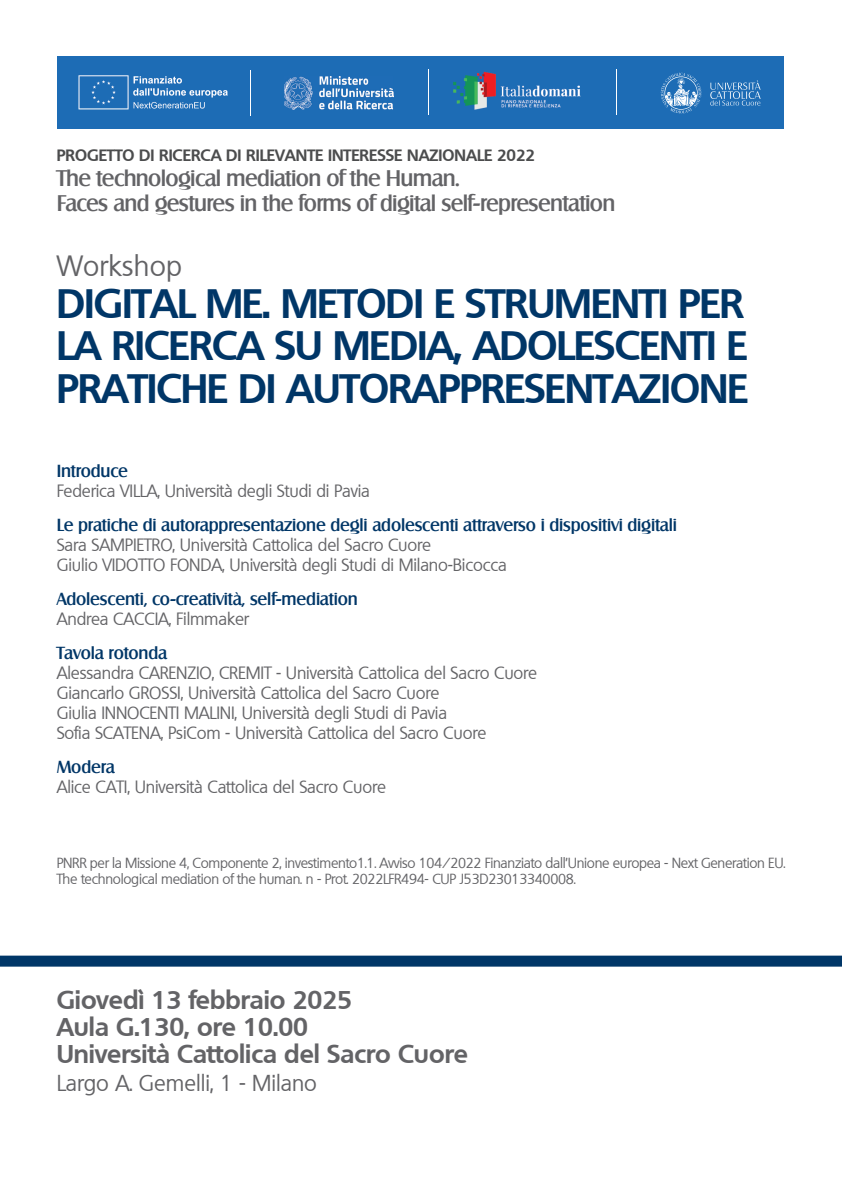
<style>
.page{position:relative;width:842px;height:1191px;background:#fff}
.page>*{position:absolute;margin:0;border:0;box-sizing:border-box;transform-origin:0 0}
.t1{font:700 40px/42px "Quebec";letter-spacing:-.015em;color:#003667;text-align:justify}
.t2{font:28px "Quebec";letter-spacing:.01em;color:#636366}
.t3{font:700 25px/27px "Quebec";color:#636366}
.t4{font:500 22px/25px "Salzburg";letter-spacing:-.03em;color:#636366}
.t5{font:22px "Quebec";color:#636366}
.t6{font:17px/20px "Quebec";letter-spacing:-.01em;color:#636366}
.t7{font:500 17px "Salzburg";letter-spacing:-.01em;color:#003667}
.t8{font:700 16px "Quebec";color:#4b4c4d}
.t9{font:14px/16px "Quebec";letter-spacing:-.02em;color:#636366}
</style>
<div class="page">
<div style="left:0;top:955px;width:842px;height:11px;background:#003667"></div>
<div style="left:57px;top:57px;width:727px;height:72px;background:#1d6cb5"></div>
<svg style="left:710px;top:80px;width:51px;height:26px"></svg>
<svg style="left:661px;top:73px;width:40px;height:40px"></svg>
<img style="left:284px;top:76px;width:110px;height:33px">
<img style="left:78px;top:75px;width:150px;height:35px">
<hr style="left:250px;top:70px;width:1px;height:46px;background:#fff">
<hr style="left:617px;top:69px;width:1px;height:46px;background:#fff">
<hr style="left:428px;top:69px;width:1px;height:46px;background:#fff">
<img style="left:453px;top:71px;width:128px;height:39px">
<p class="t8" style="left:57px;top:144px;width:480px">PROGETTO DI RICERCA DI RILEVANTE INTERESSE NAZIONALE 2022</p>
<p class="t4" style="left:57px;top:165px;width:560px">The technological mediation of the Human.<br>Faces and gestures in the forms of digital self-representation</p>
<h2 class="t2" style="left:57px;top:248px;width:127px">Workshop</h2>
<h1 class="t1" style="left:57px;top:282px;width:693px">DIGITAL ME. METODI E STRUMENTI PER LA RICERCA SU MEDIA, ADOLESCENTI E PRATICHE DI AUTORAPPRESENTAZIONE</h1>
<p class="t7" style="left:57px;top:460px;width:73px">Introduce</p>
<p class="t6" style="left:57px;top:480px;width:315px">Federica VILLA, Università degli Studi di Pavia</p>
<p class="t7" style="left:57px;top:514px;width:622px">Le pratiche di autorappresentazione degli adolescenti attraverso i dispositivi digitali</p>
<p class="t6" style="left:57px;top:534px;width:452px">Sara SAMPIETRO, Università Cattolica del Sacro Cuore<br>Giulio VIDOTTO FONDA, Università degli Studi di Milano-Bicocca</p>
<p class="t7" style="left:57px;top:588px;width:303px">Adolescenti, co-creatività, self-mediation</p>
<p class="t6" style="left:57px;top:609px;width:194px">Andrea CACCIA, Filmmaker</p>
<p class="t7" style="left:57px;top:643px;width:112px">Tavola rotonda</p>
<p class="t6" style="left:57px;top:663px;width:482px">Alessandra CARENZIO, CREMIT - Università Cattolica del Sacro Cuore Giancarlo GROSSI, Università Cattolica del Sacro Cuore<br>Giulia INNOCENTI MALINI, Università degli Studi di Pavia<br>Sofia SCATENA, PsiCom - Università Cattolica del Sacro Cuore</p>
<p class="t7" style="left:57px;top:757px;width:60px">Modera</p>
<p class="t6" style="left:57px;top:777px;width:331px">Alice CATI, Università Cattolica del Sacro Cuore</p>
<p class="t9" style="left:57px;top:855px;width:730px">PNRR per la Missione 4, Componente 2, investimento1.1. Avviso 104/2022 Finanziato dall’Unione europea - Next Generation EU.<br>The technological mediation of the human. n - Prot. 2022LFR494- CUP J53D23013340008.</p>
<h3 class="t3" style="left:57px;top:986px;width:413px">Giovedì 13 febbraio 2025<br>Aula G.130, ore 10.00<br>Università Cattolica del Sacro Cuore</h3>
<p class="t5" style="left:57px;top:1068px;width:262px">Largo A. Gemelli, 1 - Milano</p>
</div>
